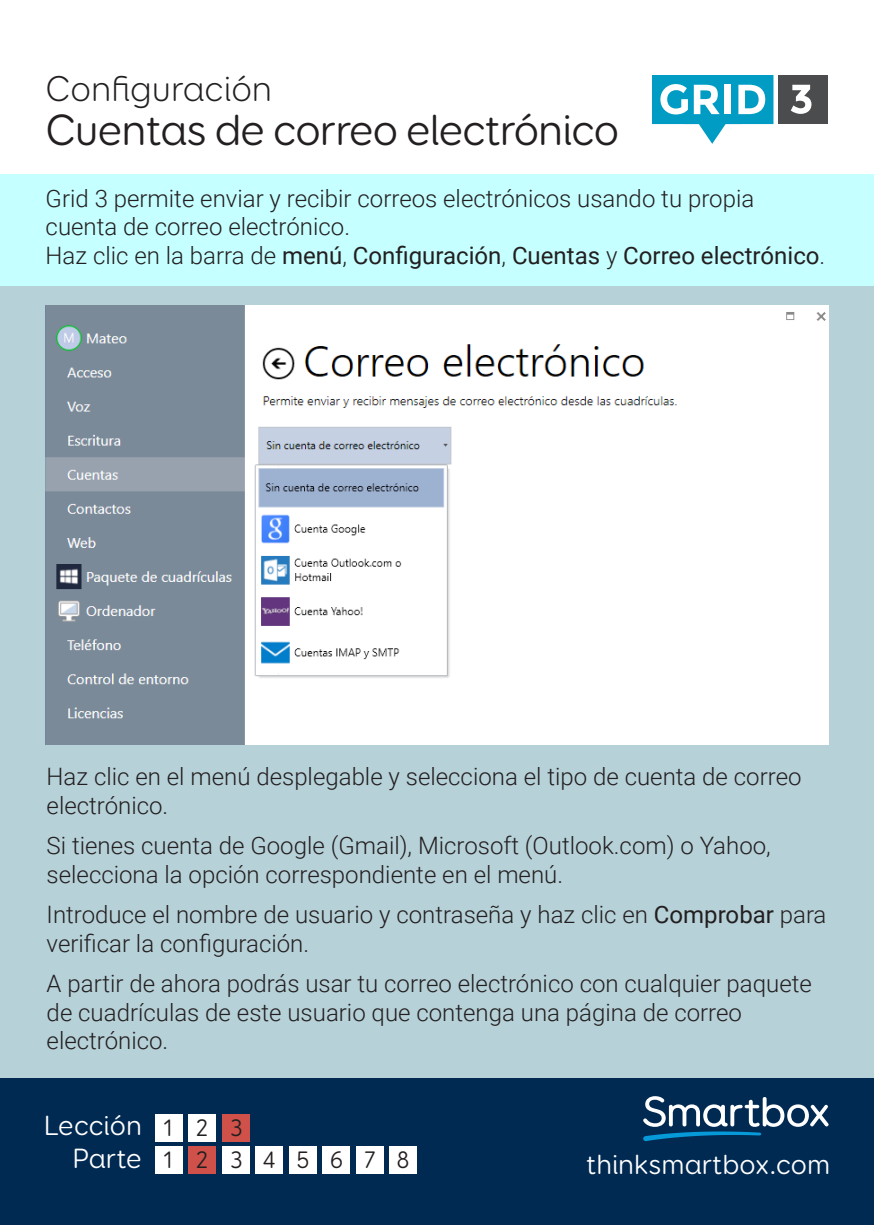
<style>
.page{position:relative;width:874px;height:1225px;background:#fff}
.page>*{position:absolute;margin:0;border:0;box-sizing:border-box;transform-origin:0 0}
.t1{font:44px "Booster Next FY";letter-spacing:-.02em;color:#231f20}
.t2{font:300 36px "Booster Next FY";color:#231f20}
.Para{font:28px "Booster Next FY";color:#fff}
.Para-2{font:300 24px/28.8px "Roboto";color:#231f20}
.Paragraph_Style_1{font:300 24px/28.8px "Roboto";color:#231f20}
.Paragraph_Style_1-2{font:24px "Roboto";color:#231f20}
.Para-3{font:24px "Booster Next FY";color:#231f20}
.s1{font-weight:300}
.s2{font-weight:400}
</style>
<div class="page">
<div style="left:0;top:285px;width:873px;height:793px;background:#b6d1d8"></div>
<div style="left:0;top:174px;width:873px;height:111px;background:#c5ffff"></div>
<div style="left:0;top:1078px;width:873px;height:147px;background:#002a52"></div>
<div style="left:777px;top:75px;width:50px;height:49px;background:#4b4c4d"></div>
<svg style="left:790px;top:85px;width:21px;height:29px"></svg>
<svg style="left:652px;top:75px;width:121px;height:69px"></svg>
<svg style="left:643px;top:1096px;width:185px;height:45px"></svg>
<img style="left:46px;top:305px;width:782px;height:439px">
<div style="left:155px;top:1114px;width:27px;height:27px;background:#fff"></div>
<div style="left:188px;top:1114px;width:28px;height:27px;background:#fff"></div>
<div style="left:222px;top:1114px;width:27px;height:27px;background:#cf5149"></div>
<div style="left:155px;top:1146px;width:27px;height:27px;background:#fff"></div>
<div style="left:188px;top:1146px;width:28px;height:27px;background:#cf5149"></div>
<div style="left:222px;top:1146px;width:27px;height:27px;background:#fff"></div>
<div style="left:255px;top:1146px;width:28px;height:27px;background:#fff"></div>
<div style="left:289px;top:1146px;width:27px;height:27px;background:#fff"></div>
<div style="left:322px;top:1146px;width:28px;height:27px;background:#fff"></div>
<div style="left:356px;top:1146px;width:27px;height:27px;background:#fff"></div>
<div style="left:389px;top:1146px;width:28px;height:27px;background:#fff"></div>
<p class="t2" style="left:46px;top:67px;width:228px">Configuración</p>
<p class="t1" style="left:45px;top:103px;width:575px">Cuentas de correo electrónico</p>
<p class="Paragraph_Style_1" style="left:46px;top:183px;width:709px">Grid 3 permite enviar y recibir correos electrónicos usando tu propia cuenta de correo electrónico.</p>
<p class="Paragraph_Style_1-2" style="left:46px;top:239px;width:780px"><span class="s1">Haz clic en la barra de</span> menú<span class="s1">,</span> Configuración<span class="s1">,</span> Cuentas <span class="s1">y</span> Correo electrónico<span class="s1">.</span></p>
<p class="Para-2" style="left:47px;top:761px;width:756px">Haz clic en el menú desplegable y selecciona el tipo de cuenta de correo electrónico.</p>
<p class="Para-2" style="left:47px;top:830px;width:725px">Si tienes cuenta de Google (Gmail), Microsoft (Outlook.com) o Yahoo, selecciona la opción correspondiente en el menú.</p>
<p class="Para-2" style="left:47px;top:899px;width:781px">Introduce el nombre de usuario y contraseña y haz clic en <span class="s2">Comprobar</span> para verificar la configuración.</p>
<p class="Para-2" style="left:47px;top:968px;width:766px">A partir de ahora podrás usar tu correo electrónico con cualquier paquete de cuadrículas de este usuario que contenga una página de correo electrónico.</p>
<p class="Para" style="left:44px;top:1108px;width:99px">Lección</p>
<p class="Para" style="left:72px;top:1141px;width:71px">Parte</p>
<p class="Para-3" style="left:163px;top:1113px;width:11px">1</p>
<p class="Para-3" style="left:163px;top:1145px;width:11px">1</p>
<p class="Para-3" style="left:196px;top:1113px;width:14px">2</p>
<p class="Para-3" style="left:196px;top:1145px;width:14px">2</p>
<p class="Para-3" style="left:230px;top:1113px;width:14px">3</p>
<p class="Para-3" style="left:230px;top:1144px;width:14px">3</p>
<p class="Para-3" style="left:262px;top:1144px;width:14px">4</p>
<p class="Para-3" style="left:296px;top:1144px;width:15px">5</p>
<p class="Para-3" style="left:329px;top:1144px;width:15px">6</p>
<p class="Para-3" style="left:364px;top:1145px;width:12px">7</p>
<p class="Para-3" style="left:396px;top:1144px;width:15px">8</p>
<p class="Para" style="left:586px;top:1147px;width:245px">thinksmartbox.com</p>
</div>
